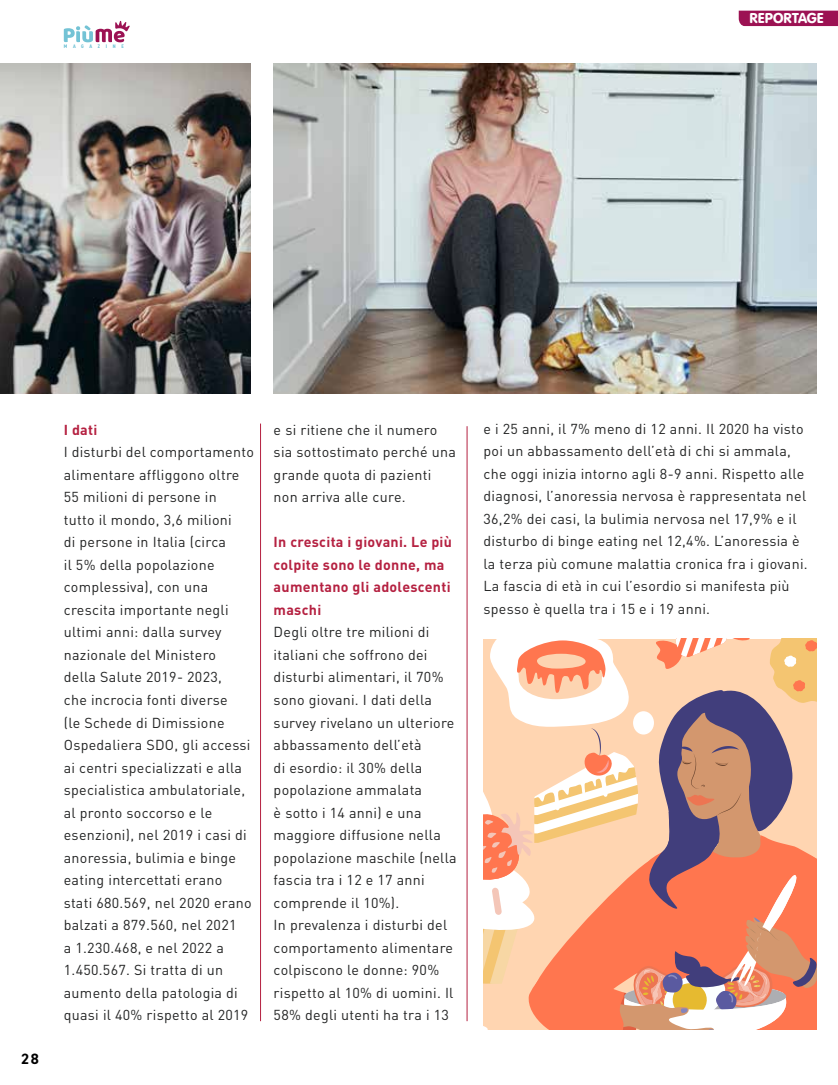
<style>
.page{position:relative;width:838px;height:1085px;background:#fff}
.page>*{position:absolute;margin:0;border:0;box-sizing:border-box;transform-origin:0 0}
.t1{font:15px "VAG Rundschrift D";letter-spacing:-.005em;color:#fff}
.t2{font:700 15px "DIN2014";color:#000}
.t3{font:14.25px/22.5px "DIN Pro";letter-spacing:.02em;color:#222323}
.t4{font:700 14.25px/22.5px "DIN Pro";letter-spacing:.02em;color:#b52141}
.t5{font:700 condensed 5.25px "DIN2014";letter-spacing:1.085em;color:#71c2d5}
</style>
<div class="page">
<svg style="left:64px;top:21px;width:66px;height:21px"></svg>
<svg style="left:483px;top:638px;width:333px;height:391px"></svg>
<img style="left:0;top:64px;width:251px;height:329px">
<img style="left:274px;top:64px;width:542px;height:329px">
<hr style="left:260px;top:423px;width:1px;height:597px;background:#b52141">
<hr style="left:466px;top:426px;width:1px;height:594px;background:#b52141">
<svg style="left:738px;top:11px;width:100px;height:15px"></svg>
<p class="t5" style="left:64px;top:43px;width:62px">MAGAZINE</p>
<p class="t1" style="left:749px;top:9px;width:76px">REPORTAGE</p>
<p class="t2" style="left:21px;top:1048px;width:19px">28</p>
<p class="t4" style="left:64px;top:416px;width:35px">I dati</p>
<p class="t3" style="left:64px;top:439px;width:192px">I disturbi del comportamento alimentare affliggono oltre<br>55 milioni di persone in<br>tutto il mondo, 3,6 milioni<br>di persone in Italia (circa<br>il 5% della popolazione complessiva), con una crescita importante negli ultimi anni: dalla survey nazionale del Ministero<br>della Salute 2019- 2023,<br>che incrocia fonti diverse<br>(le Schede di Dimissione<br>Ospedaliera SDO, gli accessi ai centri specializzati e alla specialistica ambulatoriale, al pronto soccorso e le esenzioni), nel 2019 i casi di anoressia, bulimia e binge eating intercettati erano stati 680.569, nel 2020 erano balzati a 879.560, nel 2021<br>a 1.230.468, e nel 2022 a<br>1.450.567. Si tratta di un aumento della patologia di quasi il 40% rispetto al 2019</p>
<p class="t3" style="left:274px;top:417px;width:184px">e si ritiene che il numero sia sottostimato perché una grande quota di pazienti non arriva alle cure.</p>
<p class="t4" style="left:274px;top:529px;width:180px">In crescita i giovani. Le più colpite sono le donne, ma aumentano gli adolescenti maschi</p>
<p class="t3" style="left:274px;top:619px;width:185px">Degli oltre tre milioni di italiani che soffrono dei disturbi alimentari, il 70% sono giovani. I dati della survey rivelano un ulteriore abbassamento dell’età<br>di esordio: il 30% della popolazione ammalata<br>è sotto i 14 anni) e una maggiore diffusione nella popolazione maschile (nella fascia tra i 12 e 17 anni comprende il 10%).<br>In prevalenza i disturbi del comportamento alimentare colpiscono le donne: 90% rispetto al 10% di uomini. Il<br>58% degli utenti ha tra i 13</p>
<p class="t3" style="left:483px;top:416px;width:326px">e i 25 anni, il 7% meno di 12 anni. Il 2020 ha visto poi un abbassamento dell’età di chi si ammala, che oggi inizia intorno agli 8-9 anni. Rispetto alle diagnosi, l’anoressia nervosa è rappresentata nel 36,2% dei casi, la bulimia nervosa nel 17,9% e il disturbo di binge eating nel 12,4%. L’anoressia è la terza più comune malattia cronica fra i giovani.<br>La fascia di età in cui l’esordio si manifesta più spesso è quella tra i 15 e i 19 anni.</p>
</div>
